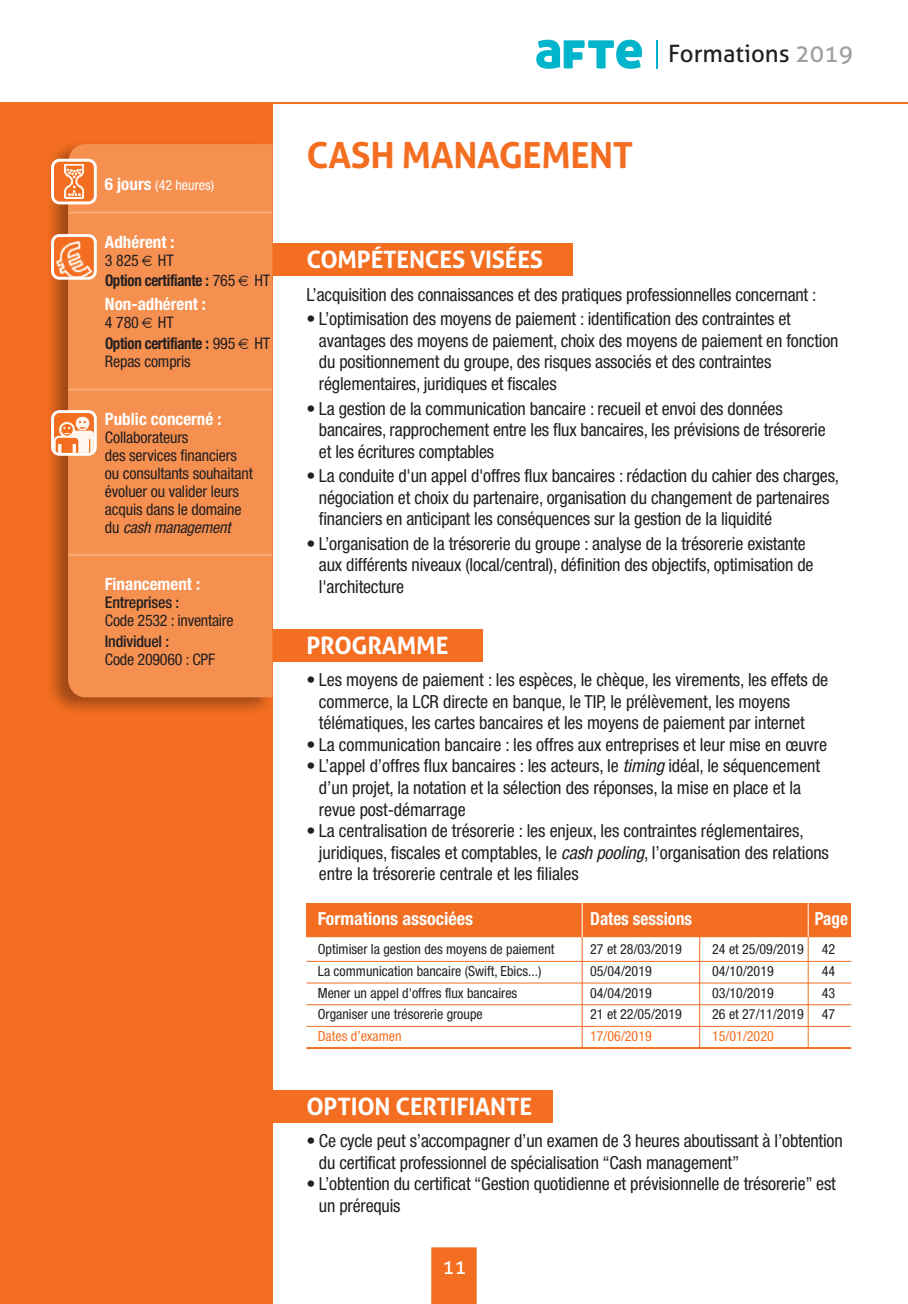
<style>
.page{position:relative;width:908px;height:1304px;background:#fff}
.page>*{position:absolute;margin:0;border:0;box-sizing:border-box;transform-origin:0 0}
.t1{font:700 36px "Aller";letter-spacing:-.01em;color:#f36e21}
.t2{font:700 24px "Aller";letter-spacing:-.01em;color:#fff}
.t3{font:24px "Aller";color:#231f20}
.t4{font:20px "Aller";color:#fff}
.t5{font:condensed 18px/21.6px "Helvetica Neue";letter-spacing:-.01em;color:#231f20}
.t6{font:700 condensed 18px "Helvetica Neue";color:#fff}
.t7{font:700 condensed 18px "Helvetica Neue";color:#fff;scale:.95 1}
.t8{font:700 condensed 17px "Helvetica Neue";color:#fff}
.t9{font:condensed 16px/18px "Helvetica Neue";letter-spacing:-.01em;color:#231f20}
.t10{font:700 condensed 16px/20.8px "Helvetica Neue";letter-spacing:-.02em;color:#231f20;scale:.93 1}
.t11{font:500 condensed 16px "Helvetica Neue";letter-spacing:-.015em;color:#231f20}
.t12{font:condensed 14px "Helvetica Neue";color:#231f20}
.t13{font:condensed 14px "Helvetica Neue";color:#f36e21}
.t14{font:condensed 14px "Helvetica Neue";color:#fff}
.s1{font-weight:700;font-size:17px}
.s2{font-weight:400}
.s3{font-style:italic}
.s4{color:#9d9fa2}
</style>
<div class="page">
<div style="left:255px;top:1090px;width:298px;height:32px;background:#f36e21"></div>
<div style="left:255px;top:629px;width:227px;height:33px;background:#f36e21"></div>
<div style="left:255px;top:244px;width:318px;height:32px;background:#f36e21"></div>
<div style="left:431px;top:1247px;width:45px;height:57px;background:#f36e21"></div>
<div style="left:0;top:103px;width:272px;height:1201px;background:#f36e21"></div>
<hr style="left:0;top:102px;width:907px;height:2px;background:#f36e21">
<svg style="left:656px;top:40px;width:1px;height:28px"></svg>
<svg style="left:536px;top:40px;width:105px;height:29px"></svg>
<img style="left:50px;top:134px;width:229px;height:588px">
<div style="left:68px;top:144px;width:204px;height:553px;background:#f69050"></div>
<hr style="left:68px;top:212px;width:204px;height:2px;background:#fff;opacity:.25">
<hr style="left:68px;top:389px;width:204px;height:2px;background:#fff;opacity:.25">
<hr style="left:68px;top:554px;width:204px;height:2px;background:#f7a471">
<svg style="left:51px;top:159px;width:46px;height:45px"></svg>
<svg style="left:51px;top:234px;width:46px;height:46px"></svg>
<svg style="left:51px;top:410px;width:46px;height:46px"></svg>
<div style="left:306px;top:903px;width:544px;height:34px;background:#f36e21"></div>
<hr style="left:306px;top:961px;width:544px;height:1px;background:#f36e21">
<hr style="left:306px;top:983px;width:544px;height:1px;background:#f36e21">
<hr style="left:306px;top:1004px;width:544px;height:1px;background:#f36e21">
<hr style="left:306px;top:1026px;width:544px;height:1px;background:#f36e21">
<hr style="left:306px;top:1047px;width:544px;height:2px;background:#f36e21">
<hr style="left:581px;top:937px;width:1px;height:111px;background:#f36e21">
<hr style="left:698px;top:932px;width:1px;height:116px;background:#f36e21">
<hr style="left:807px;top:932px;width:1px;height:116px;background:#f36e21">
<hr style="left:581px;top:903px;width:1px;height:34px;background:#fff">
<hr style="left:807px;top:903px;width:1px;height:34px;background:#fff">
<svg style="left:142px;top:255px;width:10px;height:11px"></svg>
<svg style="left:238px;top:276px;width:10px;height:10px"></svg>
<svg style="left:142px;top:318px;width:10px;height:10px"></svg>
<svg style="left:238px;top:339px;width:10px;height:10px"></svg>
<p class="t14" style="left:105px;top:180px;width:111px"><span class="s1">6 jours</span> (42 heures)</p>
<p class="t8" style="left:105px;top:227px;width:71px">Adhérent :</p>
<p class="t10" style="left:105px;top:251px;width:179px"><span class="s2">3 825 HT<br></span>Option certifiante : <span class="s2">765 HT</span></p>
<p class="t8" style="left:105px;top:290px;width:102px">Non-adhérent :</p>
<p class="t10" style="left:105px;top:313px;width:179px"><span class="s2">4 780 HT<br></span>Option certifiante : <span class="s2">995 HT</span></p>
<p class="t9" style="left:105px;top:354px;width:87px">Repas compris</p>
<p class="t8" style="left:105px;top:405px;width:118px">Public concerné :</p>
<p class="t9" style="left:105px;top:429px;width:149px">Collaborateurs<br>des services financiers ou consultants souhaitant évoluer ou valider leurs acquis dans le domaine du <span class="s3">cash management</span></p>
<p class="t8" style="left:105px;top:570px;width:97px">Financement :</p>
<p class="t11" style="left:105px;top:597px;width:76px">Entreprises :</p>
<p class="t9" style="left:105px;top:613px;width:130px">Code 2532 : inventaire</p>
<p class="t11" style="left:105px;top:636px;width:66px">Individuel :</p>
<p class="t9" style="left:105px;top:652px;width:112px">Code 209060 : CPF</p>
<h1 class="t1" style="left:306px;top:133px;width:328px">CASH MANAGEMENT</h1>
<h2 class="t3" style="left:668px;top:39px;width:186px">Formations <span class="s4">2019</span></h2>
<h2 class="t2" style="left:306px;top:245px;width:238px">COMPÉTENCES VISÉES</h2>
<p class="t5" style="left:306px;top:285px;width:511px">L’acquisition des connaissances et des pratiques professionnelles concernant :</p>
<p class="t5" style="left:319px;top:310px;width:521px;text-indent:-12px">• L’optimisation des moyens de paiement : identification des contraintes et avantages des moyens de paiement, choix des moyens de paiement en fonction du positionnement du groupe, des risques associés et des contraintes réglementaires, juridiques et fiscales</p>
<p class="t5" style="left:319px;top:399px;width:508px;text-indent:-12px">• La gestion de la communication bancaire : recueil et envoi des données bancaires, rapprochement entre les flux bancaires, les prévisions de trésorerie et les écritures comptables</p>
<p class="t5" style="left:319px;top:466px;width:521px;text-indent:-12px">• La conduite d'un appel d'offres flux bancaires : rédaction du cahier des charges, négociation et choix du partenaire, organisation du changement de partenaires financiers en anticipant les conséquences sur la gestion de la liquidité</p>
<p class="t5" style="left:319px;top:534px;width:496px;text-indent:-12px">• L’organisation de la trésorerie du groupe : analyse de la trésorerie existante aux différents niveaux (local/central), définition des objectifs, optimisation de l'architecture</p>
<h2 class="t2" style="left:306px;top:631px;width:143px">PROGRAMME</h2>
<p class="t5" style="left:319px;top:670px;width:510px;text-indent:-12px">• Les moyens de paiement : les espèces, le chèque, les virements, les effets de commerce, la LCR directe en banque, le TIP, le prélèvement, les moyens télématiques, les cartes bancaires et les moyens de paiement par internet</p>
<p class="t5" style="left:306px;top:735px;width:522px">• La communication bancaire : les offres aux entreprises et leur mise en œuvre</p>
<p class="t5" style="left:319px;top:757px;width:502px;text-indent:-12px">• L’appel d’offres flux bancaires : les acteurs, le <span class="s3">timing</span> idéal, le séquencement d’un projet, la notation et la sélection des réponses, la mise en place et la revue post-démarrage</p>
<p class="t5" style="left:319px;top:822px;width:511px;text-indent:-12px">• La centralisation de trésorerie : les enjeux, les contraintes réglementaires, juridiques, fiscales et comptables, le <span class="s3">cash pooling</span>, l’organisation des relations entre la trésorerie centrale et les filiales</p>
<p class="t6" style="left:317px;top:904px;width:157px">Formations associées</p>
<p class="t7" style="left:590px;top:904px;width:109px">Dates sessions</p>
<p class="t7" style="left:814px;top:904px;width:37px">Page</p>
<p class="t12" style="left:317px;top:944px;width:238px">Optimiser la gestion des moyens de paiement</p>
<p class="t12" style="left:590px;top:944px;width:93px">27 et 28/03/2019</p>
<p class="t12" style="left:711px;top:944px;width:93px">24 et 25/09/2019</p>
<p class="t12" style="left:821px;top:944px;width:15px">42</p>
<p class="t12" style="left:317px;top:966px;width:225px">La communication bancaire (Swift, Ebics...)</p>
<p class="t12" style="left:590px;top:966px;width:63px">05/04/2019</p>
<p class="t12" style="left:711px;top:966px;width:63px">04/10/2019</p>
<p class="t12" style="left:821px;top:966px;width:15px">44</p>
<p class="t12" style="left:317px;top:988px;width:201px">Mener un appel d'offres flux bancaires</p>
<p class="t12" style="left:590px;top:988px;width:63px">04/04/2019</p>
<p class="t12" style="left:711px;top:988px;width:63px">03/10/2019</p>
<p class="t12" style="left:821px;top:988px;width:15px">43</p>
<p class="t12" style="left:317px;top:1009px;width:166px">Organiser une trésorerie groupe</p>
<p class="t12" style="left:590px;top:1009px;width:93px">21 et 22/05/2019</p>
<p class="t12" style="left:711px;top:1009px;width:93px">26 et 27/11/2019</p>
<p class="t12" style="left:821px;top:1009px;width:15px">47</p>
<p class="t13" style="left:317px;top:1031px;width:85px">Dates d’examen</p>
<p class="t13" style="left:590px;top:1031px;width:63px">17/06/2019</p>
<p class="t13" style="left:711px;top:1031px;width:63px">15/01/2020</p>
<h2 class="t2" style="left:306px;top:1091px;width:227px">OPTION CERTIFIANTE</h2>
<p class="t5" style="left:319px;top:1131px;width:525px;text-indent:-12px">• Ce cycle peut s’accompagner d’un examen de 3 heures aboutissant à l’obtention du certificat professionnel de spécialisation “Cash management”</p>
<p class="t5" style="left:319px;top:1175px;width:518px;text-indent:-12px">• L’obtention du certificat “Gestion quotidienne et prévisionnelle de trésorerie” est un prérequis</p>
<p class="t4" style="left:442px;top:1255px;width:26px">11</p>
</div>
